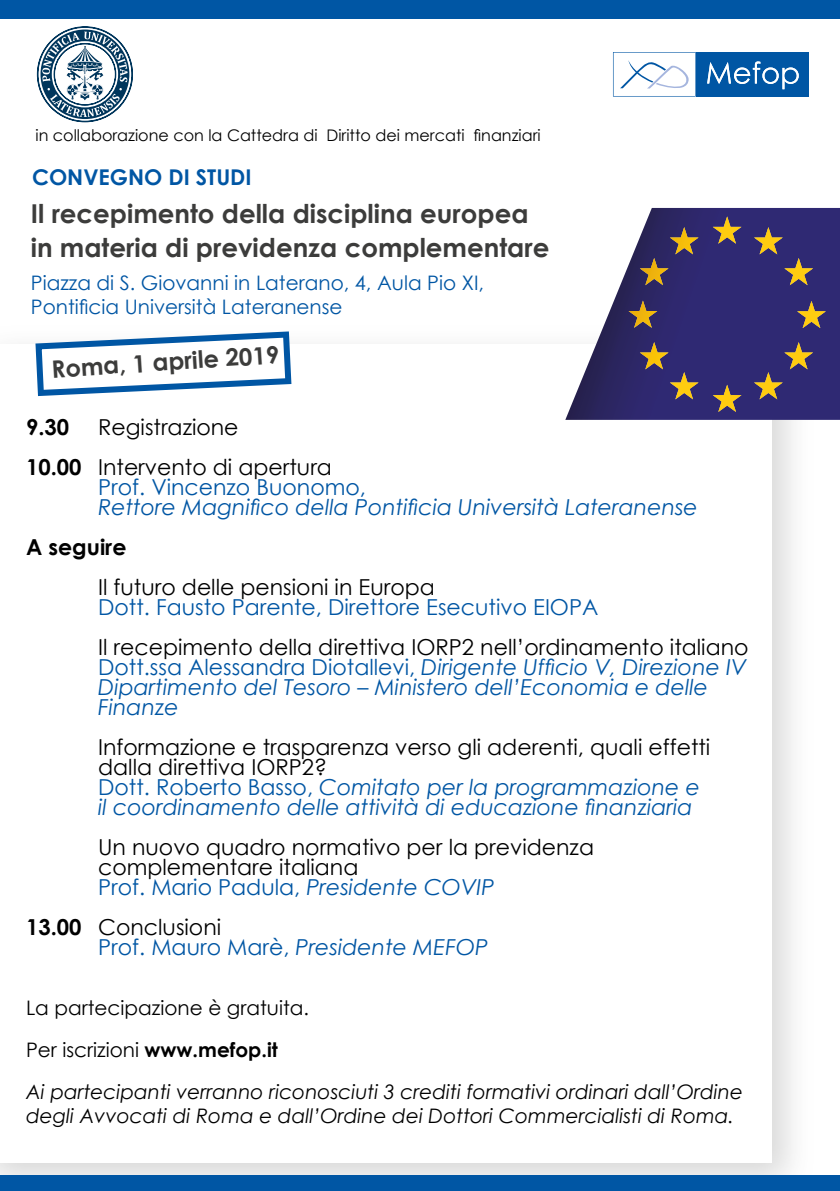
<style>
.page{position:relative;width:840px;height:1191px;background:#fff}
.page>*{position:absolute;margin:0;border:0;box-sizing:border-box;transform-origin:0 0}
.t1{font:700 26px/34px "Century Gothic";color:#3c3c3b}
.t2{font:700 24px "Century Gothic";color:#3c3c3b}
.t3{font:italic 22px/20px "Century Gothic";color:#0056a4}
.t4{font:22px/20px "Century Gothic";color:#000}
.t5{font:22px/20px "Century Gothic";color:#0056a4}
.t6{font:700 22px "Century Gothic";color:#000}
.t7{font:700 21.8px "Century Gothic";color:#0056a4}
.t8{font:italic 20px/42px "Century Gothic";color:#000}
.t9{font:20px/24px "Century Gothic";color:#0056a4}
.t10{font:16px "Century Gothic";color:#000}
.s1{font-weight:700}
.s2{font-style:normal;color:#000}
.s3{font-style:normal}
.s4{color:#0056a4}
.s5{font-style:italic;color:#0056a4}
.s6{font-weight:700;color:#000}
.s7{color:#000}
.s8{font-style:italic}
.s9{font-weight:700;font-style:normal}
</style>
<div class="page">
<div style="left:0;top:0;width:839px;height:18px;background:#0056a4"></div>
<div style="left:0;top:1175px;width:839px;height:16px;background:#0056a4"></div>
<svg style="left:35px;top:331px;width:256px;height:65px"></svg>
<div style="left:695px;top:52px;width:113px;height:45px;background:#0056a4"></div>
<svg style="left:707px;top:61px;width:91px;height:28px"></svg>
<svg style="left:613px;top:52px;width:82px;height:45px"></svg>
<svg style="left:37px;top:26px;width:96px;height:96px"></svg>
<svg style="left:565px;top:208px;width:274px;height:212px"></svg>
<svg style="left:712px;top:216px;width:29px;height:28px"></svg>
<svg style="left:712px;top:385px;width:29px;height:27px"></svg>
<svg style="left:796px;top:301px;width:29px;height:27px"></svg>
<svg style="left:628px;top:300px;width:29px;height:28px"></svg>
<svg style="left:639px;top:227px;width:59px;height:58px"></svg>
<svg style="left:753px;top:227px;width:59px;height:58px"></svg>
<svg style="left:639px;top:342px;width:59px;height:57px"></svg>
<svg style="left:753px;top:342px;width:59px;height:57px"></svg>
<p class="t10" style="left:35px;top:124px;width:506px">in collaborazione con la Cattedra di Diritto dei mercati finanziari</p>
<p class="t7" style="left:32px;top:160px;width:221px">CONVEGNO DI STUDI</p>
<p class="t1" style="left:31px;top:195px;width:519px">Il recepimento della disciplina europea in materia di previdenza complementare</p>
<p class="t9" style="left:31px;top:270px;width:454px">Piazza di S. Giovanni in Laterano, 4, Aula Pio XI,<br>Pontificia Università Lateranense</p>
<p class="t2" style="left:50px;top:351px;width:229px;rotate:-4deg">Roma, 1 aprile 2019</p>
<p class="t4" style="left:26px;top:406px;width:307px;line-height:40px;text-indent:72px">Registrazione<br><span class="s1">10.00</span> Intervento di apertura</p>
<p class="t5" style="left:98px;top:476px;width:269px">Prof. Vincenzo Buonomo,</p>
<p class="t3" style="left:98px;top:496px;width:601px">Rettore Magnifico della Pontificia Università Lateranense</p>
<p class="t6" style="left:26px;top:530px;width:102px">A seguire</p>
<p class="t4" style="left:98px;top:576px;width:338px">Il futuro delle pensioni in Europa</p>
<p class="t5" style="left:98px;top:596px;width:501px">Dott. Fausto Parente, Direttore Esecutivo EIOPA</p>
<p class="t3" style="left:98px;top:636px;width:651px"><span class="s2">Il recepimento della direttiva IORP2 nell’ordinamento italiano </span><span class="s3">Dott.ssa Alessandra Diotallevi,</span> Dirigente Ufficio V, Direzione IV Dipartimento del Tesoro – Ministero dell’Economia e delle Finanze</p>
<p class="t3" style="left:98px;top:736px;width:613px"><span class="s2">Informazione e trasparenza verso gli aderenti, quali effetti dalla direttiva IORP2?<br></span><span class="s3">Dott. Roberto Basso,</span> Comitato per la programmazione e il coordinamento delle attività di educazione finanziaria</p>
<p class="t4" style="left:98px;top:836px;width:497px">Un nuovo quadro normativo per la previdenza complementare italiana<br><span class="s4">Prof. Mario Padula,</span> <span class="s5">Presidente COVIP</span></p>
<p class="t5" style="left:98px;top:916px;width:391px;text-indent:-72px"><span class="s6">13.00</span> <span class="s7">Conclusioni<br></span>Prof. Mauro Marè, <span class="s8">Presidente MEFOP</span></p>
<p class="t6" style="left:26px;top:410px;width:45px">9.30</p>
<p class="t8" style="left:26px;top:986px;width:718px"><span class="s3">La partecipazione è gratuita.<br>Per iscrizioni</span> <span class="s9">www.mefop.it<br></span>Ai partecipanti verranno riconosciuti 3 crediti formativi ordinari dall’Ordine</p>
<p class="t8" style="left:26px;top:1094px;width:709px">degli Avvocati di Roma e dall’Ordine dei Dottori Commercialisti di Roma.</p>
</div>
